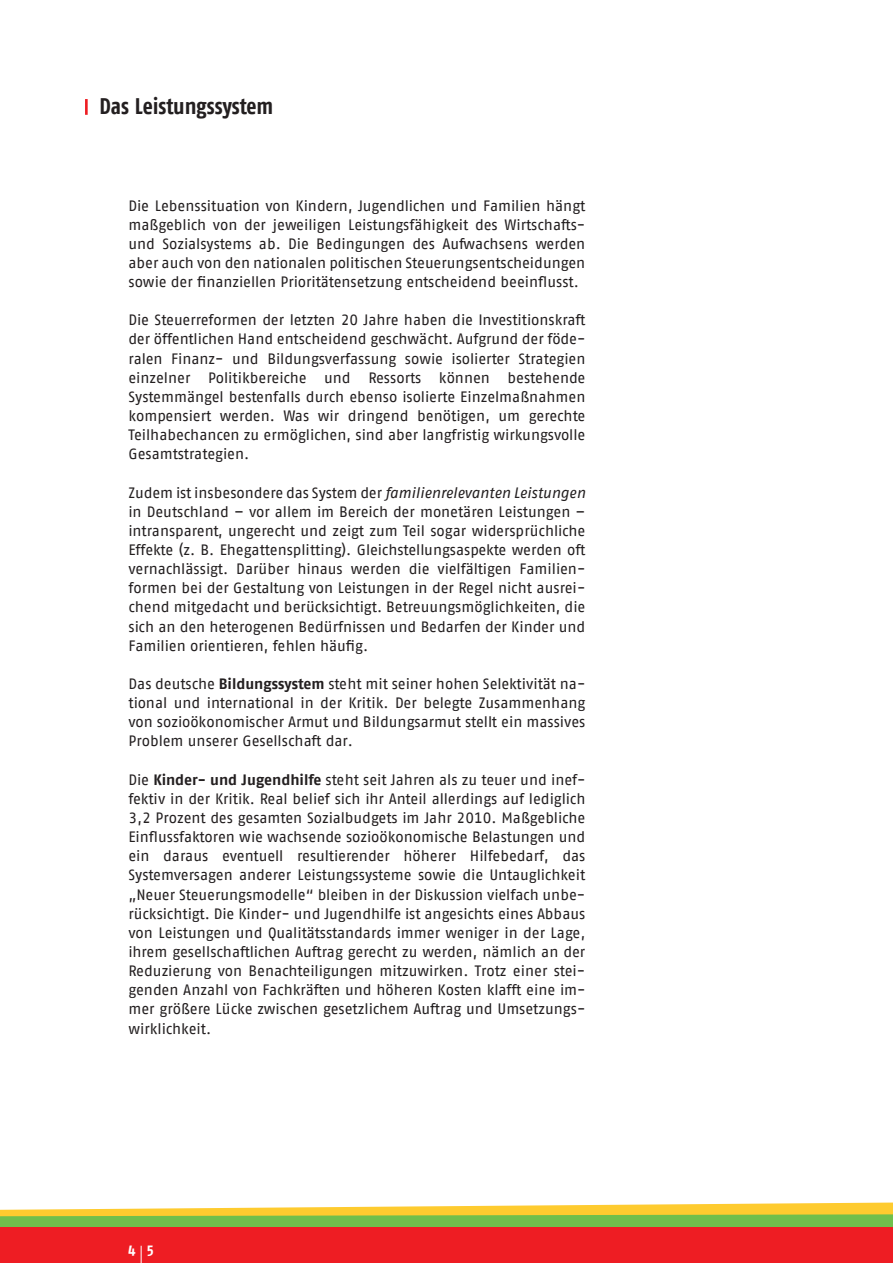
<style>
.page{position:relative;width:893px;height:1263px;background:#fff}
.page>*{position:absolute;margin:0;border:0;box-sizing:border-box;transform-origin:0 0}
.t1{font:700 22.5px "AWO Fago Cond";letter-spacing:-.005em;color:#231f20}
.t2{font:15px/19.2px "AWO Fago Office";color:#231f20;text-align:justify}
.t3{font:700 15px "AWO Fago Cond";color:#fff}
.s1{font-style:italic}
.s2{font-weight:700}
</style>
<div class="page">
<hr style="left:85px;top:99px;width:3px;height:16px;background:#ee1d23">
<svg style="left:0;top:1202px;width:893px;height:26px;background:#bdc75c"></svg>
<div style="left:0;top:1228px;width:893px;height:35px;background:#ee1d23"></div>
<svg style="left:141px;top:1246px;width:1px;height:17px"></svg>
<h1 class="t1" style="left:99px;top:93px;width:175px">Das Leistungssystem</h1>
<p class="t2" style="left:128px;top:196px;width:458px">Die Lebenssituation von Kindern, Jugendlichen und Familien hängt maßgeblich von der jeweiligen Leistungsfähigkeit des Wirtschafts&shy;und Sozialsystems ab. Die Bedingungen des Aufwachsens werden aber auch von den nationalen politischen Steuerungsentscheidungen sowie der finanziellen Prioritätensetzung entscheidend beeinflusst.</p>
<p class="t2" style="left:128px;top:310px;width:458px">Die Steuerreformen der letzten 20 Jahre haben die Investitionskraft der öffentlichen Hand entscheidend geschwächt. Aufgrund der föde&shy;ralen Finanz- und Bildungsverfassung sowie isolierter Strategien einzelner Politikbereiche und Ressorts können bestehende Systemmängel bestenfalls durch ebenso isolierte Einzelmaßnahmen kompensiert werden. Was wir dringend benötigen, um gerechte Teilhabechancen zu ermöglichen, sind aber langfristig wirkungsvolle Gesamtstrategien.</p>
<p class="t2" style="left:128px;top:483px;width:458px">Zudem ist insbesondere das System der <span class="s1">familienrelevanten Leistungen </span>in Deutschland – vor allem im Bereich der monetären Leistungen – intransparent, ungerecht und zeigt zum Teil sogar widersprüchliche Effekte (z. B. Ehegattensplitting). Gleichstellungsaspekte werden oft vernachlässigt. Darüber hinaus werden die vielfältigen Familien&shy;formen bei der Gestaltung von Leistungen in der Regel nicht ausrei&shy;chend mitgedacht und berücksichtigt. Betreuungsmöglichkeiten, die sich an den heterogenen Bedürfnissen und Bedarfen der Kinder und Familien orientieren, fehlen häufig.</p>
<p class="t2" style="left:128px;top:674px;width:458px">Das deutsche <span class="s2">Bildungssystem</span> steht mit seiner hohen Selektivität na&shy;tional und international in der Kritik. Der belegte Zusammenhang von sozioökonomischer Armut und Bildungsarmut stellt ein massives Problem unserer Gesellschaft dar.</p>
<p class="t2" style="left:128px;top:770px;width:458px">Die <span class="s2">Kinder- und Jugendhilfe</span> steht seit Jahren als zu teuer und inef&shy;fektiv in der Kritik. Real belief sich ihr Anteil allerdings auf lediglich 3,2 Prozent des gesamten Sozialbudgets im Jahr 2010. Maßgebliche Einflussfaktoren wie wachsende sozioökonomische Belastungen und ein daraus eventuell resultierender höherer Hilfebedarf, das Systemversagen anderer Leistungssysteme sowie die Untauglichkeit „Neuer Steuerungsmodelle“ bleiben in der Diskussion vielfach unbe&shy;rücksichtigt. Die Kinder- und Jugendhilfe ist angesichts eines Abbaus von Leistungen und Qualitätsstandards immer weniger in der Lage, ihrem gesellschaftlichen Auftrag gerecht zu werden, nämlich an der Reduzierung von Benachteiligungen mitzuwirken. Trotz einer stei&shy;genden Anzahl von Fachkräften und höheren Kosten klafft eine im&shy;mer größere Lücke zwischen gesetzlichem Auftrag und Umsetzungs&shy;wirklichkeit.</p>
<p class="t3" style="left:128px;top:1240px;width:27px">4 5</p>
</div>
